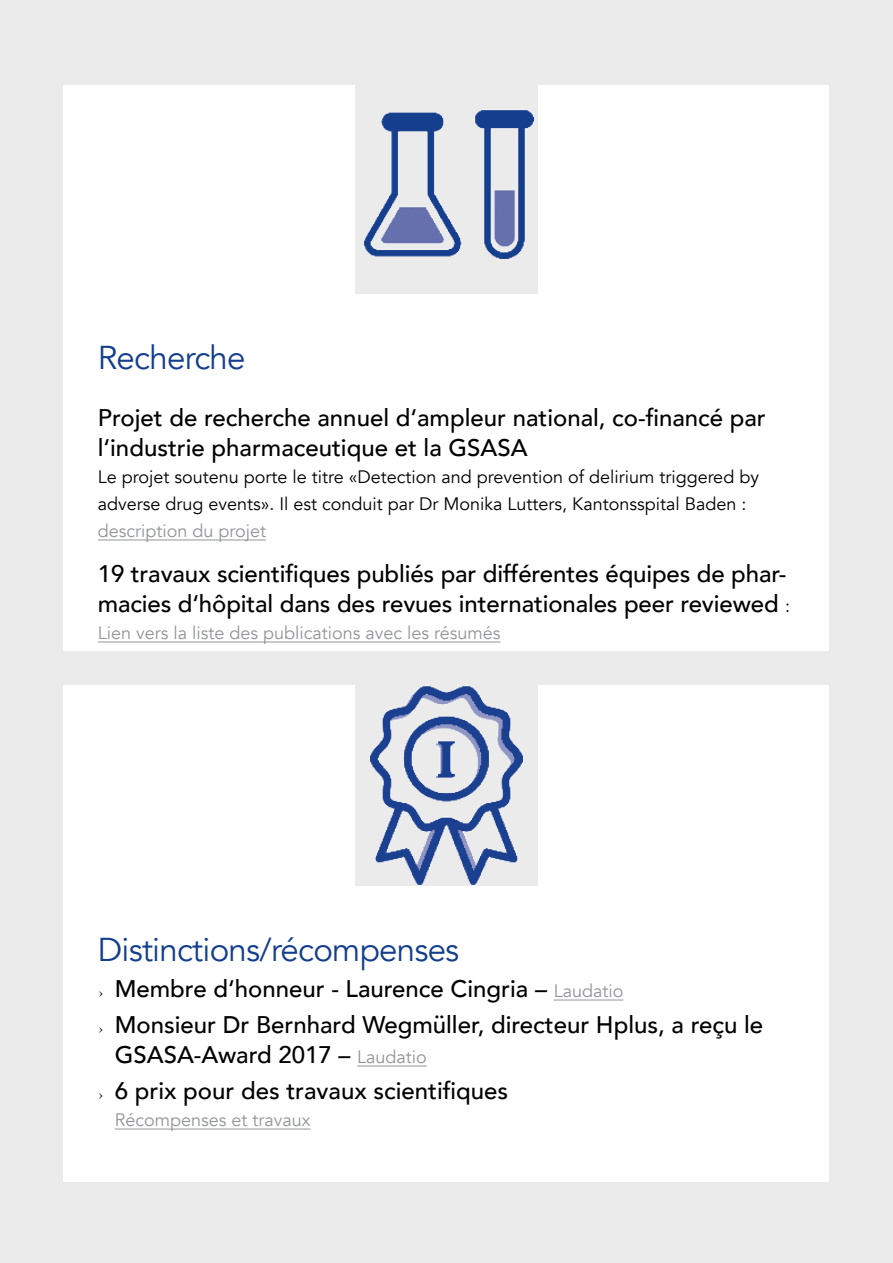
<style>
.page{position:relative;width:893px;height:1263px;background:#ebebec}
.page>*{position:absolute;margin:0;border:0;box-sizing:border-box;transform-origin:0 0}
.t1{font:33px "Avenir";letter-spacing:-.02em;color:#133d8d}
.t2{font:500 24px/30px "Avenir";color:#000}
.t3{font:18px/27px "Avenir";color:#000}
.t4{font:18px "Avenir";color:#939598}
.s1{color:#939598}
.s2{font-weight:400;font-size:18px}
.s3{font-weight:400;font-size:18px;color:#939598}
</style>
<div class="page">
<div style="left:64px;top:85px;width:765px;height:566px;background:#fff"></div>
<hr style="left:98px;top:540px;width:168px;height:1px;background:#939598">
<hr style="left:98px;top:642px;width:402px;height:1px;background:#939598">
<div style="left:64px;top:685px;width:765px;height:496px;background:#fff"></div>
<hr style="left:554px;top:1000px;width:69px;height:1px;background:#939598">
<hr style="left:357px;top:1066px;width:70px;height:1px;background:#939598">
<hr style="left:115px;top:1129px;width:195px;height:1px;background:#939598">
<div style="left:355px;top:85px;width:183px;height:208px;background:#ebebec"></div>
<img style="left:365px;top:109px;width:168px;height:149px">
<div style="left:355px;top:685px;width:183px;height:200px;background:#ebebec"></div>
<img style="left:371px;top:686px;width:151px;height:199px">
<p class="t1" style="left:98px;top:338px;width:149px">Recherche</p>
<p class="t2" style="left:98px;top:401px;width:669px">Projet de recherche annuel d‘ampleur national, co-financé par l‘industrie pharmaceutique et la GSASA</p>
<p class="t3" style="left:98px;top:464px;width:663px">Le projet soutenu porte le titre «Detection and prevention of delirium triggered by adverse drug events». Il est conduit par Dr Monika Lutters, Kantonsspital Baden : <span class="s1">description du projet</span></p>
<p class="t2" style="left:98px;top:557px;width:694px">19 travaux scientifiques publiés par différentes équipes de phar&shy;macies d‘hôpital dans des revues internationales peer reviewed <span class="s2">:</span></p>
<p class="t4" style="left:98px;top:622px;width:404px">Lien vers la liste des publications avec les résumés</p>
<p class="t1" style="left:98px;top:930px;width:363px">Distinctions/récompenses</p>
<p class="t2" style="left:115px;top:972px;width:510px">Membre d‘honneur - Laurence Cingria – <span class="s3">Laudatio</span></p>
<p class="t2" style="left:115px;top:1008px;width:650px">Monsieur Dr Bernhard Wegmüller, directeur Hplus, a reçu le<br>GSASA-Award 2017 – <span class="s3">Laudatio</span></p>
<p class="t2" style="left:115px;top:1074px;width:395px">6 prix pour des travaux scientifiques</p>
<p class="t4" style="left:115px;top:1109px;width:197px">Récompenses et travaux</p>
</div>
